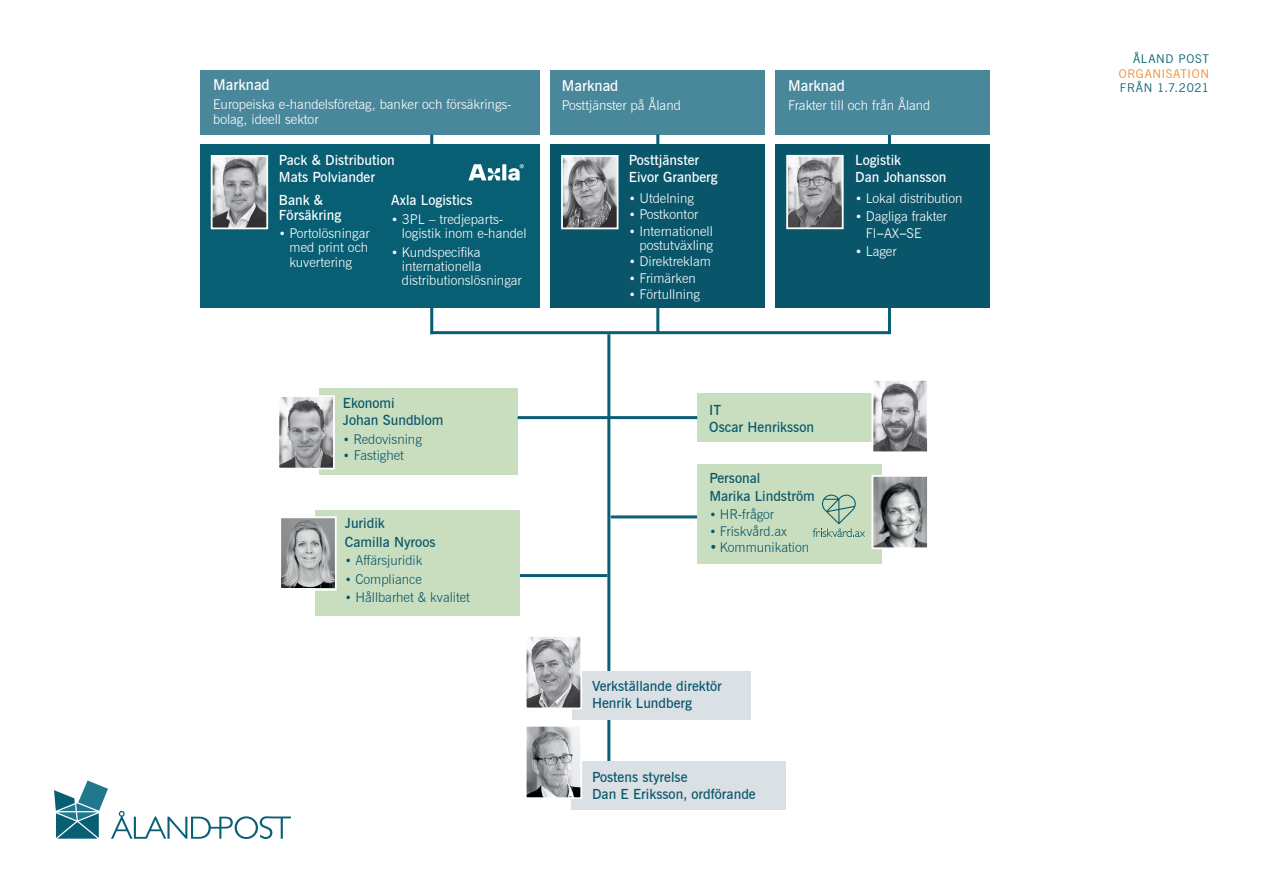
<style>
.page{position:relative;width:1263px;height:893px;background:#fff}
.page>*{position:absolute;margin:0;border:0;box-sizing:border-box;transform-origin:0 0}
.t1{font:600 15px "News Gothic BT";color:#fff}
.t2{font:600 14.1px/17.2px "News Gothic BT";color:#09566b}
.t3{font:600 14.1px/17.2px "News Gothic BT";color:#fff}
.t4{font:300 13.5px/14.2px "News Gothic BT";color:#fff}
.t5{font:300 13.5px "News Gothic BT";color:#09566b}
.t6{font:12px "News Gothic BT";letter-spacing:.055em;color:#085e73}
.t7{font:12px "News Gothic BT";letter-spacing:.055em;color:#f3882f}
.s1{font-size:12px}
.s2{font-family:"TT Hoves";font-weight:400}
</style>
<div class="page">
<svg style="left:54px;top:780px;width:237px;height:59px"></svg>
<div style="left:319px;top:388px;width:199px;height:87px;background:#c9debf"></div>
<hr style="left:888px;top:297px;width:3px;height:37px;background:#085e73">
<hr style="left:430px;top:300px;width:3px;height:34px;background:#085e73">
<hr style="left:656px;top:297px;width:3px;height:36px;background:#085e73">
<div style="left:200px;top:70px;width:340px;height:65px;background:#49889b"></div>
<div style="left:550px;top:70px;width:215px;height:65px;background:#49889b"></div>
<div style="left:776px;top:70px;width:214px;height:65px;background:#49889b"></div>
<hr style="left:430px;top:331px;width:458px;height:3px;background:#085e73">
<div style="left:200px;top:144px;width:340px;height:164px;background:#085e73"></div>
<div style="left:550px;top:144px;width:215px;height:164px;background:#09566b"></div>
<div style="left:776px;top:144px;width:214px;height:164px;background:#09566b"></div>
<hr style="left:607px;top:334px;width:3px;height:436px;background:#085e73">
<div style="left:571px;top:671px;width:179px;height:49px;background:#dbe0e5"></div>
<div style="left:571px;top:761px;width:215px;height:49px;background:#dbe0e5"></div>
<div style="left:697px;top:393px;width:185px;height:49px;background:#c9debf"></div>
<hr style="left:518px;top:416px;width:179px;height:3px;background:#085e73">
<hr style="left:611px;top:515px;width:86px;height:3px;background:#085e73">
<hr style="left:501px;top:574px;width:106px;height:3px;background:#085e73">
<div style="left:697px;top:464px;width:185px;height:99px;background:#c9debf"></div>
<svg style="left:430px;top:135px;width:3px;height:9px"></svg>
<svg style="left:656px;top:135px;width:3px;height:9px"></svg>
<svg style="left:888px;top:135px;width:3px;height:9px"></svg>
<svg style="left:813px;top:495px;width:52px;height:42px"></svg>
<img style="left:214px;top:158px;width:51px;height:68px">
<div style="left:211px;top:155px;width:57px;height:74px;border:2px solid #fff"></div>
<img style="left:564px;top:158px;width:51px;height:68px">
<div style="left:561px;top:155px;width:57px;height:74px;border:2px solid #fff"></div>
<img style="left:789px;top:158px;width:52px;height:68px">
<div style="left:786px;top:155px;width:58px;height:74px;border:2px solid #fff"></div>
<svg style="left:468px;top:164px;width:56px;height:17px"></svg>
<img style="left:874px;top:478px;width:52px;height:68px">
<div style="left:871px;top:475px;width:58px;height:74px;border:2px solid #fff"></div>
<img style="left:874px;top:382px;width:52px;height:68px">
<div style="left:871px;top:379px;width:58px;height:74px;border:2px solid #fff"></div>
<img style="left:280px;top:398px;width:52px;height:68px">
<div style="left:277px;top:395px;width:58px;height:74px;border:2px solid #fff"></div>
<img style="left:528px;top:638px;width:51px;height:68px">
<div style="left:525px;top:635px;width:57px;height:74px;border:2px solid #fff"></div>
<img style="left:528px;top:728px;width:51px;height:68px">
<div style="left:525px;top:725px;width:57px;height:74px;border:2px solid #fff"></div>
<div style="left:315px;top:510px;width:204px;height:105px;background:#c9debf"></div>
<img style="left:282px;top:519px;width:52px;height:69px">
<div style="left:279px;top:516px;width:58px;height:75px;border:2px solid #fff"></div>
<p class="t1" style="left:213px;top:75px;width:58px">Marknad</p>
<p class="t4" style="left:213px;top:97px;width:299px;line-height:15px">Europeiska e-handelsföretag, banker och försäkrings&shy;bolag, ideell sektor</p>
<p class="t1" style="left:562px;top:76px;width:58px">Marknad</p>
<p class="t4" style="left:562px;top:98px;width:120px">Posttjänster på Åland</p>
<p class="t3" style="left:279px;top:151px;width:117px">Pack &amp; Distribution<br>Mats Polviander</p>
<p class="t3" style="left:629px;top:151px;width:90px">Posttjänster<br>Eivor Granberg</p>
<p class="t4" style="left:629px;top:191px;width:67px"><span class="s1">•</span> Utdelning</p>
<p class="t4" style="left:629px;top:207px;width:71px"><span class="s1">•</span> Postkontor</p>
<p class="t4" style="left:629px;top:224px;width:86px;text-align:right"><span class="s1">•</span> Internationell postutväxling</p>
<p class="t4" style="left:629px;top:254px;width:84px"><span class="s1">•</span> Direktreklam</p>
<p class="t4" style="left:629px;top:271px;width:69px"><span class="s1">•</span> Frimärken</p>
<p class="t4" style="left:629px;top:287px;width:73px"><span class="s1">•</span> Förtullning</p>
<p class="t3" style="left:279px;top:192px;width:64px;line-height:15px">Bank &amp;<br>Försäkring</p>
<p class="t4" style="left:290px;top:226px;width:82px;text-align:justify;text-indent:-11px"><span class="s1">•</span> Portolösningar med print och kuvertering</p>
<p class="t3" style="left:391px;top:192px;width:83px">Axla Logistics</p>
<p class="t4" style="left:402px;top:212px;width:126px;text-indent:-11px"><span class="s1">•</span> 3PL – tredjeparts&shy;logistik inom e-handel</p>
<p class="t4" style="left:402px;top:245px;width:121px;text-indent:-11px"><span class="s1">•</span> Kundspecifika internationella distributionslösningar</p>
<p class="t1" style="left:788px;top:76px;width:58px">Marknad</p>
<p class="t4" style="left:788px;top:98px;width:144px">Frakter till och från Åland</p>
<p class="t3" style="left:855px;top:151px;width:93px">Logistik<br>Dan Johansson</p>
<p class="t4" style="left:855px;top:191px;width:109px"><span class="s1">•</span> Lokal distribution</p>
<p class="t4" style="left:866px;top:208px;width:83px;line-height:16.4px;text-indent:-11px"><span class="s1">•</span> Dagliga frakter<br>FI<span class="s2">–</span>AX<span class="s2">–</span>SE</p>
<p class="t4" style="left:855px;top:244px;width:43px"><span class="s1">•</span> Lager</p>
<p class="t2" style="left:343px;top:394px;width:102px">Ekonomi<br>Johan Sundblom</p>
<p class="t5" style="left:343px;top:431px;width:80px"><span class="s1">•</span> Redovisning</p>
<p class="t5" style="left:343px;top:447px;width:63px"><span class="s1">•</span> Fastighet</p>
<p class="t2" style="left:345px;top:514px;width:92px;line-height:18.3px">Juridik<br>Camilla Nyroos</p>
<p class="t5" style="left:345px;top:552px;width:79px"><span class="s1">•</span> Affärsjuridik</p>
<p class="t5" style="left:345px;top:571px;width:78px"><span class="s1">•</span> Compliance</p>
<p class="t5" style="left:345px;top:589px;width:127px"><span class="s1">•</span> Hållbarhet &amp; kvalitet</p>
<p class="t2" style="left:709px;top:401px;width:106px">IT<br>Oscar Henriksson</p>
<p class="t2" style="left:709px;top:470px;width:107px">Personal<br>Marika Lindström</p>
<p class="t5" style="left:709px;top:506px;width:66px"><span class="s1">•</span> HR-frågor</p>
<p class="t5" style="left:709px;top:523px;width:79px"><span class="s1">•</span> Friskvård.ax</p>
<p class="t5" style="left:709px;top:539px;width:101px">• Kommunikation</p>
<p class="t2" style="left:592px;top:677px;width:131px">Verkställande direktör<br>Henrik Lundberg</p>
<p class="t2" style="left:592px;top:768px;width:165px">Postens styrelse<br>Dan E Eriksson, ordförande</p>
<p class="t6" style="left:1133px;top:52px;width:77px">ÅLAND POST</p>
<p class="t7" style="left:1119px;top:66px;width:92px">ORGANISATION</p>
<p class="t6" style="left:1120px;top:80px;width:91px">FRÅN 1.7.2021</p>
</div>
